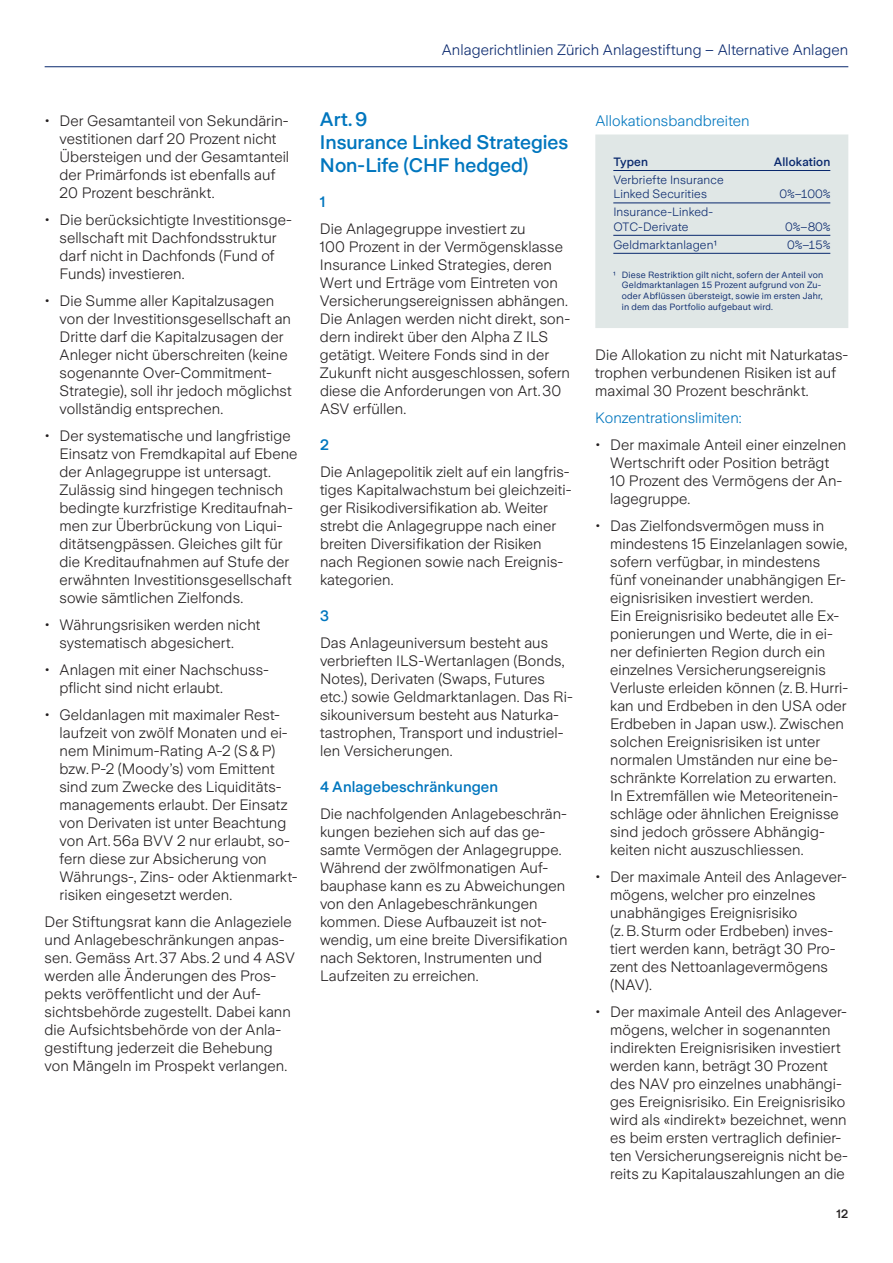
<style>
.page{position:relative;width:893px;height:1263px;background:#fff}
.page>*{position:absolute;margin:0;border:0;box-sizing:border-box;transform-origin:0 0}
.t1{font:500 19.5px/23.4px "Zurich Sans";letter-spacing:-.005em;color:#0076be}
.t2{font:300 15px/18px "Zurich Sans";letter-spacing:.005em;color:#231f20}
.t3{font:300 15px "Zurich Sans";letter-spacing:.005em;color:#09286d}
.t4{font:300 15px "Zurich Sans";letter-spacing:.005em;color:#0076be}
.t5{font:500 15px "Zurich Sans";letter-spacing:.005em;color:#0076be}
.t6{font:300 12px/14.4px "Zurich Sans";letter-spacing:.015em;color:#09286d}
.t7{font:500 12px "Zurich Sans";letter-spacing:.015em;color:#09286d}
.t8{font:500 12px "Zurich Sans";color:#231f20}
.t9{font:9px/10.8px "Zurich Sans";letter-spacing:.025em;color:#09286d}
</style>
<div class="page">
<hr style="left:45px;top:66px;width:803px;height:1px;background:#09286d">
<div style="left:595px;top:134px;width:253px;height:194px;background:#e0e7e6"></div>
<hr style="left:613px;top:170px;width:217px;height:1px;background:#09286d">
<hr style="left:613px;top:203px;width:217px;height:1px;background:#09286d">
<hr style="left:613px;top:235px;width:217px;height:1px;background:#09286d">
<hr style="left:613px;top:253px;width:217px;height:1px;background:#09286d">
<p class="t2" style="left:60px;top:112px;width:231px;text-indent:-15px">• Der Gesamtanteil von Sekundärin&shy;vestitionen darf 20 Prozent nicht<br>Übersteigen und der Gesamtanteil der Primärfonds ist ebenfalls auf<br>20 Prozent beschränkt.</p>
<p class="t2" style="left:60px;top:211px;width:234px;text-indent:-15px">• Die berücksichtigte Investitionsge&shy;sellschaft mit Dachfondsstruktur darf nicht in Dachfonds (Fund of<br>Funds) investieren.</p>
<p class="t2" style="left:60px;top:292px;width:234px;text-indent:-15px">• Die Summe aller Kapitalzusagen von der Investitionsgesellschaft an Dritte darf die Kapitalzusagen der Anleger nicht überschreiten (keine sogenannte Over-Commitment-Strategie), soll ihr jedoch möglichst vollständig entsprechen.</p>
<p class="t2" style="left:60px;top:427px;width:239px;text-indent:-15px">• Der systematische und langfristige Einsatz von Fremdkapital auf Ebene der Anlagegruppe ist untersagt.<br>Zulässig sind hingegen technisch bedingte kurzfristige Kreditaufnah&shy;men zur Überbrückung von Liqui&shy;ditätsengpässen. Gleiches gilt für die Kreditaufnahmen auf Stufe der erwähnten Investitionsgesellschaft sowie sämtlichen Zielfonds.</p>
<p class="t2" style="left:60px;top:616px;width:202px;text-indent:-15px">• Währungsrisiken werden nicht systematisch abgesichert.</p>
<p class="t2" style="left:60px;top:661px;width:211px;text-indent:-15px">• Anlagen mit einer Nachschuss&shy;pflicht sind nicht erlaubt.</p>
<p class="t2" style="left:60px;top:706px;width:238px;text-indent:-15px">• Geldanlagen mit maximaler Rest&shy;laufzeit von zwölf Monaten und ei&shy;nem Minimum-Rating A-2 (S&amp;P) bzw.P-2 (Moody’s) vom Emittent sind zum Zwecke des Liquiditäts&shy;managements erlaubt. Der Einsatz von Derivaten ist unter Beachtung von Art.56a BVV 2 nur erlaubt, so&shy;fern diese zur Absicherung von<br>Währungs-, Zins- oder Aktienmarkt&shy;risiken eingesetzt werden.</p>
<p class="t2" style="left:45px;top:913px;width:252px">Der Stiftungsrat kann die Anlageziele und Anlagebeschränkungen anpas&shy;sen. Gemäss Art.37 Abs.2 und 4 ASV werden alle Änderungen des Pros&shy;pekts veröffentlicht und der Auf&shy;sichtsbehörde zugestellt. Dabei kann die Aufsichtsbehörde von der Anla&shy;gestiftung jederzeit die Behebung von Mängeln im Prospekt verlangen.</p>
<p class="t3" style="left:442px;top:42px;width:408px">Anlagerichtlinien Zürich Anlagestiftung – Alternative Anlagen</p>
<h1 class="t1" style="left:320px;top:107px;width:250px">Art.9<br>Insurance Linked Strategies<br>Non-Life (CHF hedged)</h1>
<p class="t5" style="left:320px;top:193px;width:7px">1</p>
<p class="t2" style="left:320px;top:220px;width:252px">Die Anlagegruppe investiert zu<br>100 Prozent in der Vermögensklasse Insurance Linked Strategies, deren Wert und Erträge vom Eintreten von Versicherungsereignissen abhängen.<br>Die Anlagen werden nicht direkt, son&shy;dern indirekt über den Alpha Z ILS getätigt. Weitere Fonds sind in der Zukunft nicht ausgeschlossen, sofern diese die Anforderungen von Art.30<br>ASV erfüllen.</p>
<p class="t5" style="left:320px;top:436px;width:10px">2</p>
<p class="t2" style="left:320px;top:463px;width:253px">Die Anlagepolitik zielt auf ein langfris&shy;tiges Kapitalwachstum bei gleichzeiti&shy;ger Risikodiversifikation ab. Weiter strebt die Anlagegruppe nach einer breiten Diversifikation der Risiken nach Regionen sowie nach Ereignis&shy;kategorien.</p>
<p class="t5" style="left:320px;top:607px;width:10px">3</p>
<p class="t2" style="left:320px;top:634px;width:254px">Das Anlageuniversum besteht aus verbrieften ILS-Wertanlagen (Bonds, Notes), Derivaten (Swaps, Futures etc.) sowie Geldmarktanlagen. Das Ri&shy;sikouniversum besteht aus Naturka&shy;tastrophen, Transport und industriel&shy;len Versicherungen.</p>
<p class="t5" style="left:320px;top:778px;width:180px">4 Anlagebeschränkungen</p>
<p class="t2" style="left:320px;top:805px;width:249px">Die nachfolgenden Anlagebeschrän&shy;kungen beziehen sich auf das ge&shy;samte Vermögen der Anlagegruppe.<br>Während der zwölfmonatigen Auf&shy;bauphase kann es zu Abweichungen von den Anlagebeschränkungen kommen. Diese Aufbauzeit ist not&shy;wendig, um eine breite Diversifikation nach Sektoren, Instrumenten und Laufzeiten zu erreichen.</p>
<p class="t4" style="left:595px;top:112px;width:156px">Allokationsbandbreiten</p>
<p class="t7" style="left:613px;top:155px;width:36px">Typen</p>
<p class="t7" style="left:774px;top:155px;width:58px">Allokation</p>
<p class="t6" style="left:613px;top:173px;width:112px">Verbriefte Insurance<br>Linked Securities</p>
<p class="t6" style="left:780px;top:187px;width:52px">0%–100%</p>
<p class="t6" style="left:613px;top:205px;width:101px">Insurance-Linked-<br>OTC-Derivate</p>
<p class="t6" style="left:785px;top:219px;width:46px">0%–80%</p>
<p class="t6" style="left:613px;top:237px;width:105px">Geldmarktanlagen¹</p>
<p class="t6" style="left:787px;top:237px;width:45px">0%–15%</p>
<p class="t9" style="left:622px;top:269px;width:203px;text-indent:-9px">¹ Diese Restriktion gilt nicht, sofern der Anteil von Geldmarktanlagen 15 Prozent aufgrund von Zu&shy;oder Abflüssen übersteigt, sowie im ersten Jahr, in dem das Portfolio aufgebaut wird.</p>
<p class="t2" style="left:595px;top:346px;width:254px">Die Allokation zu nicht mit Naturkatas&shy;trophen verbundenen Risiken ist auf maximal 30 Prozent beschränkt.</p>
<p class="t4" style="left:595px;top:409px;width:148px">Konzentrationslimiten:</p>
<p class="t2" style="left:610px;top:436px;width:237px;text-indent:-15px">• Der maximale Anteil einer einzelnen<br>Wertschrift oder Position beträgt<br>10 Prozent des Vermögens der An&shy;lagegruppe.</p>
<p class="t2" style="left:610px;top:517px;width:240px;text-indent:-15px">• Das Zielfondsvermögen muss in mindestens 15 Einzelanlagen sowie, sofern verfügbar, in mindestens fünf voneinander unabhängigen Er&shy;eignisrisiken investiert werden.<br>Ein Ereignisrisiko bedeutet alle Ex&shy;ponierungen und Werte, die in ei&shy;ner definierten Region durch ein einzelnes Versicherungsereignis Verluste erleiden können (z.B.Hurri&shy;kan und Erdbeben in den USA oder Erdbeben in Japan usw.). Zwischen solchen Ereignisrisiken ist unter normalen Umständen nur eine be&shy;schränkte Korrelation zu erwarten.<br>In Extremfällen wie Meteoritenein&shy;schläge oder ähnlichen Ereignisse sind jedoch grössere Abhängig&shy;keiten nicht auszuschliessen.</p>
<p class="t2" style="left:610px;top:868px;width:238px;text-indent:-15px">• Der maximale Anteil des Anlagever&shy;mögens, welcher pro einzelnes unabhängiges Ereignisrisiko (z.B.Sturm oder Erdbeben) inves&shy;tiert werden kann, beträgt 30 Pro&shy;zent des Nettoanlagevermögens (NAV).</p>
<p class="t2" style="left:610px;top:1003px;width:239px;text-indent:-15px">• Der maximale Anteil des Anlagever&shy;mögens, welcher in sogenannten indirekten Ereignisrisiken investiert werden kann, beträgt 30 Prozent des NAV pro einzelnes unabhängi&shy;ges Ereignisrisiko. Ein Ereignisrisiko wird als «indirekt» bezeichnet, wenn es beim ersten vertraglich definier&shy;ten Versicherungsereignis nicht be&shy;reits zu Kapitalauszahlungen an die</p>
<p class="t8" style="left:836px;top:1208px;width:13px">12</p>
</div>
